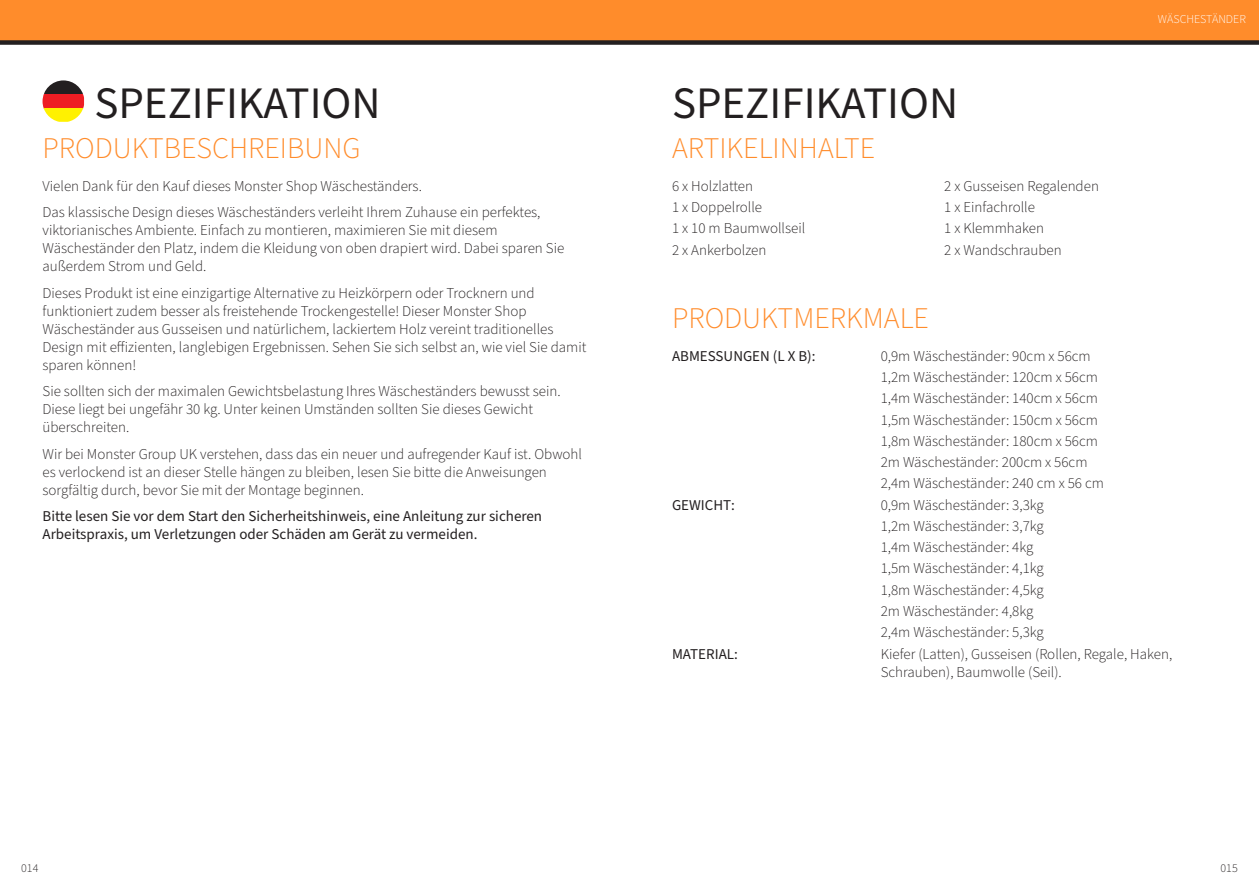
<style>
.page{position:relative;width:1259px;height:893px;background:#fff}
.page>*{position:absolute;margin:0;border:0;box-sizing:border-box;transform-origin:0 0}
.t1{font:45px "Source Sans Pro";color:#231f20}
.t2{font:300 30px "Source Sans Pro";color:#ff8c2b}
.Body_Copy_Jo{font:300 15px/18px "Source Sans Pro";color:#231f20}
.Body_Copy_Jo-2{font:15px/18px "Source Sans Pro";color:#231f20}
.t3{font:300 12px "Source Sans Pro";color:#fff}
.t4{font:300 12px "Source Sans Pro";color:#231f20}
</style>
<div class="page">
<div style="left:0;top:0;width:1259px;height:43px;background:#ff8c2b"></div>
<div style="left:0;top:40px;width:1259px;height:5px;background:#231f20"></div>
<svg style="left:44px;top:80px;width:39px;height:14px"></svg>
<div style="left:43px;top:94px;width:41px;height:15px;background:#ee1d23"></div>
<svg style="left:44px;top:109px;width:39px;height:13px"></svg>
<p class="t1" style="left:94px;top:73px;width:287px">SPEZIFIKATION</p>
<p class="t2" style="left:43px;top:128px;width:319px">PRODUKTBESCHREIBUNG</p>
<p class="Body_Copy_Jo" style="left:43px;top:177px;width:381px">Vielen Dank für den Kauf dieses Monster Shop Wäscheständers.</p>
<p class="Body_Copy_Jo" style="left:43px;top:204px;width:523px">Das klassische Design dieses Wäscheständers verleiht Ihrem Zuhause ein perfektes, viktorianisches Ambiente. Einfach zu montieren, maximieren Sie mit diesem Wäscheständer den Platz, indem die Kleidung von oben drapiert wird. Dabei sparen Sie außerdem Strom und Geld.</p>
<p class="Body_Copy_Jo" style="left:43px;top:284px;width:545px">Dieses Produkt ist eine einzigartige Alternative zu Heizkörpern oder Trocknern und funktioniert zudem besser als freistehende Trockengestelle! Dieser Monster Shop Wäscheständer aus Gusseisen und natürlichem, lackiertem Holz vereint traditionelles Design mit effizienten, langlebigen Ergebnissen. Sehen Sie sich selbst an, wie viel Sie damit sparen können!</p>
<p class="Body_Copy_Jo" style="left:43px;top:383px;width:520px">Sie sollten sich der maximalen Gewichtsbelastung Ihres Wäscheständers bewusst sein.<br>Diese liegt bei ungefähr 30 kg. Unter keinen Umständen sollten Sie dieses Gewicht überschreiten.</p>
<p class="Body_Copy_Jo" style="left:43px;top:445px;width:541px">Wir bei Monster Group UK verstehen, dass das ein neuer und aufregender Kauf ist. Obwohl es verlockend ist an dieser Stelle hängen zu bleiben, lesen Sie bitte die Anweisungen sorgfältig durch, bevor Sie mit der Montage beginnen.</p>
<p class="Body_Copy_Jo-2" style="left:43px;top:508px;width:501px">Bitte lesen Sie vor dem Start den Sicherheitshinweis, eine Anleitung zur sicheren<br>Arbeitspraxis, um Verletzungen oder Schäden am Gerät zu vermeiden.</p>
<p class="t1" style="left:672px;top:73px;width:287px">SPEZIFIKATION</p>
<p class="t2" style="left:672px;top:128px;width:205px">ARTIKELINHALTE</p>
<p class="Body_Copy_Jo" style="left:672px;top:177px;width:83px">6 x Holzlatten</p>
<p class="Body_Copy_Jo" style="left:944px;top:177px;width:156px">2 x Gusseisen Regalenden</p>
<p class="Body_Copy_Jo" style="left:672px;top:199px;width:92px">1 x Doppelrolle</p>
<p class="Body_Copy_Jo" style="left:944px;top:199px;width:92px">1 x Einfachrolle</p>
<p class="Body_Copy_Jo" style="left:672px;top:220px;width:135px">1 x 10 m Baumwollseil</p>
<p class="Body_Copy_Jo" style="left:944px;top:220px;width:101px">1 x Klemmhaken</p>
<p class="Body_Copy_Jo" style="left:672px;top:241px;width:96px">2 x Ankerbolzen</p>
<p class="Body_Copy_Jo" style="left:944px;top:241px;width:119px">2 x Wandschrauben</p>
<p class="t3" style="left:1158px;top:11px;width:89px">WÄSCHESTÄNDER</p>
<p class="t2" style="left:672px;top:298px;width:258px">PRODUKTMERKMALE</p>
<p class="Body_Copy_Jo-2" style="left:672px;top:347px;width:145px">ABMESSUNGEN (L X B):</p>
<p class="Body_Copy_Jo" style="left:880px;top:347px;width:211px">0,9m Wäscheständer: 90cm x 56cm</p>
<p class="Body_Copy_Jo" style="left:880px;top:369px;width:219px">1,2m Wäscheständer: 120cm x 56cm</p>
<p class="Body_Copy_Jo" style="left:880px;top:390px;width:219px">1,4m Wäscheständer: 140cm x 56cm</p>
<p class="Body_Copy_Jo" style="left:880px;top:411px;width:219px">1,5m Wäscheständer: 150cm x 56cm</p>
<p class="Body_Copy_Jo" style="left:880px;top:432px;width:219px">1,8m Wäscheständer: 180cm x 56cm</p>
<p class="Body_Copy_Jo" style="left:880px;top:454px;width:208px">2m Wäscheständer: 200cm x 56cm</p>
<p class="Body_Copy_Jo" style="left:880px;top:475px;width:225px">2,4m Wäscheständer: 240 cm x 56 cm</p>
<p class="Body_Copy_Jo-2" style="left:672px;top:496px;width:64px">GEWICHT:</p>
<p class="Body_Copy_Jo" style="left:880px;top:496px;width:165px">0,9m Wäscheständer: 3,3kg</p>
<p class="Body_Copy_Jo" style="left:880px;top:517px;width:165px">1,2m Wäscheständer: 3,7kg</p>
<p class="Body_Copy_Jo" style="left:880px;top:539px;width:154px">1,4m Wäscheständer: 4kg</p>
<p class="Body_Copy_Jo" style="left:880px;top:560px;width:165px">1,5m Wäscheständer: 4,1kg</p>
<p class="Body_Copy_Jo" style="left:880px;top:581px;width:165px">1,8m Wäscheständer: 4,5kg</p>
<p class="Body_Copy_Jo" style="left:880px;top:602px;width:154px">2m Wäscheständer: 4,8kg</p>
<p class="Body_Copy_Jo" style="left:880px;top:624px;width:165px">2,4m Wäscheständer: 5,3kg</p>
<p class="Body_Copy_Jo-2" style="left:672px;top:645px;width:67px">MATERIAL:</p>
<p class="Body_Copy_Jo" style="left:880px;top:645px;width:293px">Kiefer (Latten), Gusseisen (Rollen, Regale, Haken,<br>Schrauben), Baumwolle (Seil).</p>
<p class="t4" style="left:21px;top:860px;width:19px">014</p>
<p class="t4" style="left:1220px;top:860px;width:19px">015</p>
</div>
